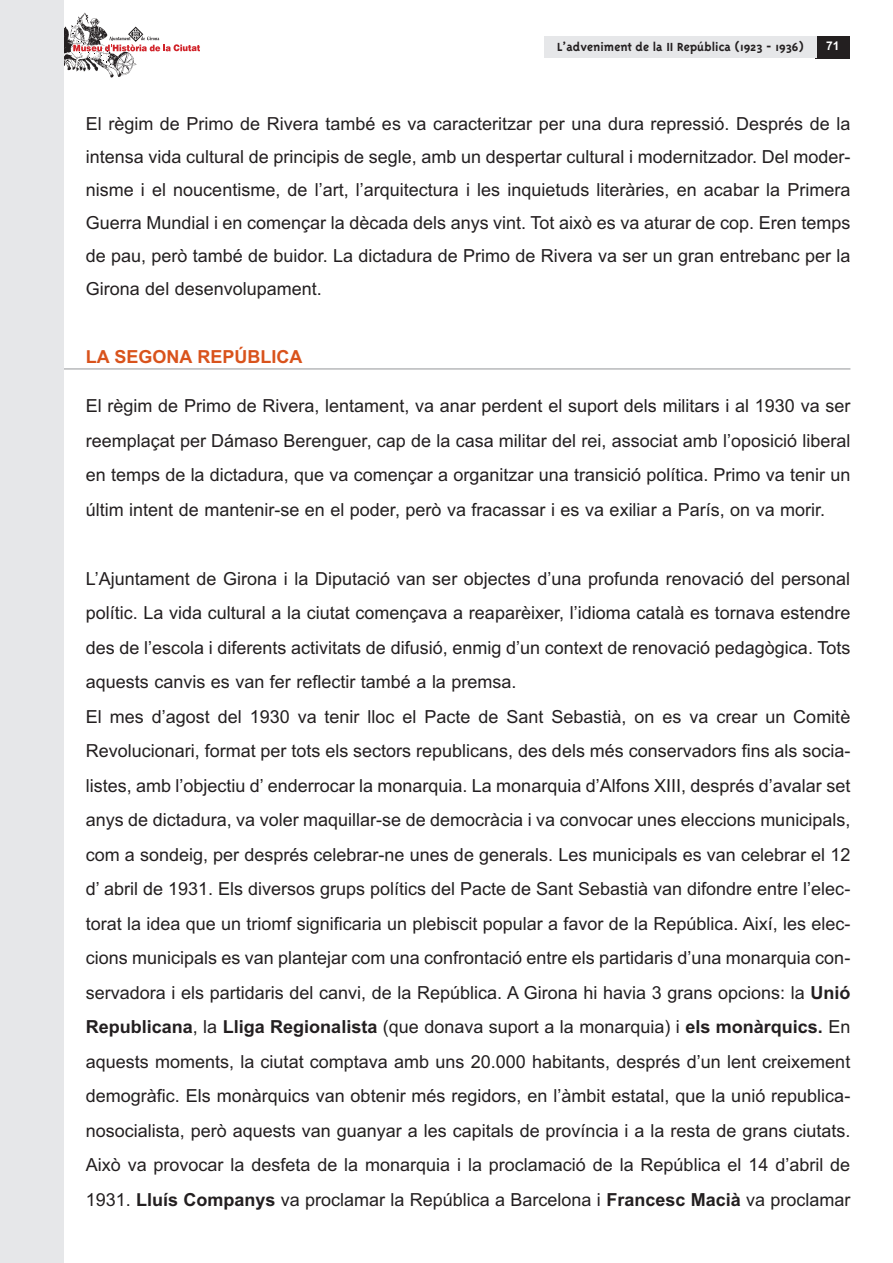
<style>
.page{position:relative;width:893px;height:1263px;background:#fff}
.page>*{position:absolute;margin:0;border:0;box-sizing:border-box;transform-origin:0 0}
.t1{font:18px/34.5px "Arial MS";color:#231f20;text-align:justify}
.t2{font:18px "Arial Bold MS";color:#231f20}
.t3{font:18px "Arial Bold MS";color:#d9531c}
.t4{font:700 13.5px "Triplex";color:#231f20}
.t5{font:12px "Arial Bold MS";color:#fff}
.s1{font-family:"Arial Bold MS"}
.s2{font-family:"Arial MS"}
</style>
<div class="page">
<hr style="left:63px;top:369px;width:787px;height:1px;background:#939598">
<svg style="left:64px;top:13px;width:136px;height:65px"></svg>
<div style="left:815px;top:36px;width:35px;height:22px;background:#231f20"></div>
<div style="left:0;top:1px;width:64px;height:1262px;background:#e6e7e9"></div>
<div style="left:544px;top:36px;width:273px;height:22px;background:#e6e7e9"></div>
<p class="t4" style="left:557px;top:38px;width:248px">L’adveniment de la II República (1923 - 1936)</p>
<p class="t5" style="left:826px;top:39px;width:15px">71</p>
<p class="t1" style="left:86px;top:107px;width:766px;line-height:33px">El règim de Primo de Rivera també es va caracteritzar per una dura repressió. Després de la intensa vida cultural de principis de segle, amb un despertar cultural i modernitzador. Del moder&shy;nisme i el noucentisme, de l’art, l’arquitectura i les inquietuds literàries, en acabar la Primera Guerra Mundial i en començar la dècada dels anys vint. Tot això es va aturar de cop. Eren temps de pau, però també de buidor. La dictadura de Primo de Rivera va ser un gran entrebanc per la Girona del desenvolupament.</p>
<p class="t3" style="left:86px;top:346px;width:218px">LA SEGONA REPÚBLICA</p>
<p class="t1" style="left:86px;top:389px;width:766px">El règim de Primo de Rivera, lentament, va anar perdent el suport dels militars i al 1930 va ser reemplaçat per Dámaso Berenguer, cap de la casa militar del rei, associat amb l’oposició liberal en temps de la dictadura, que va començar a organitzar una transició política. Primo va tenir un últim intent de mantenir-se en el poder, però va fracassar i es va exiliar a París, on va morir.</p>
<p class="t1" style="left:86px;top:561px;width:766px;text-align:left">L’Ajuntament de Girona i la Diputació van ser objectes d’una profunda renovació del personal polític. La vida cultural a la ciutat començava a reaparèixer, l’idioma català es tornava estendre des de l’escola i diferents activitats de difusió, enmig d’un context de renovació pedagògica. Tots aquests canvis es van fer reflectir també a la premsa.<br>El mes d’agost del 1930 va tenir lloc el Pacte de Sant Sebastià, on es va crear un Comitè Revolucionari, format per tots els sectors republicans, des dels més conservadors fins als socia&shy;listes, amb l’objectiu d’ enderrocar la monarquia. La monarquia d’Alfons XIII, després d’avalar set anys de dictadura, va voler maquillar-se de democràcia i va convocar unes eleccions municipals, com a sondeig, per després celebrar-ne unes de generals. Les municipals es van celebrar el 12 d’ abril de 1931. Els diversos grups polítics del Pacte de Sant Sebastià van difondre entre l’elec&shy;torat la idea que un triomf significaria un plebiscit popular a favor de la República. Així, les elec&shy;cions municipals es van plantejar com una confrontació entre els partidaris d’una monarquia con&shy;servadora i els partidaris del canvi, de la República. A Girona hi havia 3 grans opcions: la <span class="s1">Unió</span></p>
<p class="t2" style="left:86px;top:1016px;width:766px">Republicana<span class="s2">, la</span> Lliga Regionalista <span class="s2">(que donava suport a la monarquia) i</span> els monàrquics. <span class="s2">En</span></p>
<p class="t1" style="left:86px;top:1044px;width:766px">aquests moments, la ciutat comptava amb uns 20.000 habitants, després d’un lent creixement demogràfic. Els monàrquics van obtenir més regidors, en l’àmbit estatal, que la unió republica&shy;nosocialista, però aquests van guanyar a les capitals de província i a la resta de grans ciutats.<br>Això va provocar la desfeta de la monarquia i la proclamació de la República el 14 d’abril de 1931. <span class="s1">Lluís Companys</span> va proclamar la República a Barcelona i <span class="s1">Francesc Macià</span> va proclamar</p>
</div>
